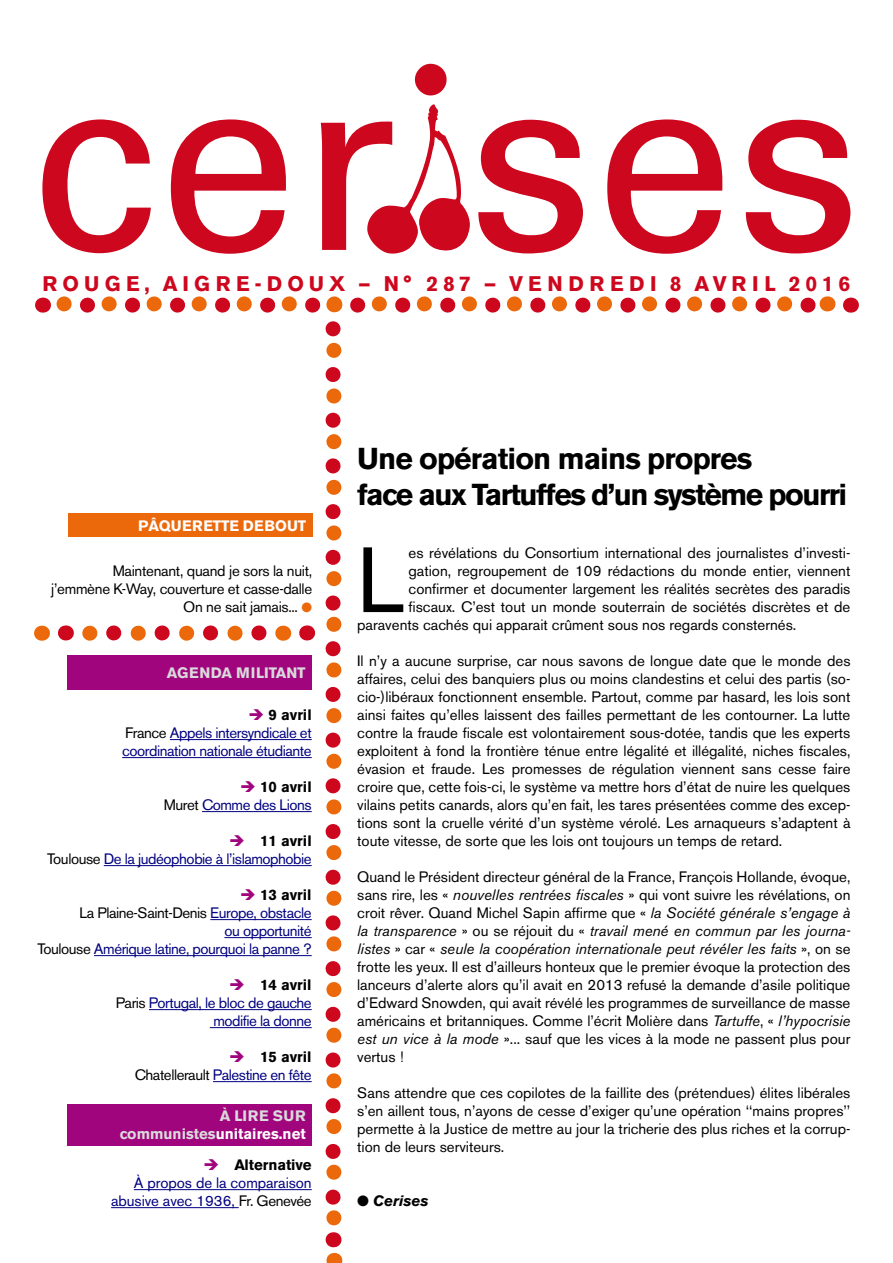
<style>
.page{position:relative;width:893px;height:1263px;background:#fff}
.page>*{position:absolute;margin:0;border:0;box-sizing:border-box;transform-origin:0 0}
.t1{font:91.5px "Akzidenz Grotesk BE";color:#000}
.t2{font:700 30px/36px "Akzidenz Grotesk BE";letter-spacing:-.05em;color:#000}
.t3{font:700 21px "Akzidenz Grotesk BE";letter-spacing:.25em;color:#cd071e}
.t4{font:15px/18px "Akzidenz Grotesk BE";color:#000;text-align:justify}
.t5{font:15px/18px "Akzidenz Grotesk BE";letter-spacing:-.03em;color:#000080;text-align:right}
.t6{font:15px/18px "Akzidenz Grotesk BE";letter-spacing:-.02em;color:#000;text-align:right}
.t7{font:15px/18px "Akzidenz Grotesk BE";letter-spacing:-.005em;color:#000080;text-align:right}
.t8{font:700 15px/18px "Akzidenz Grotesk BE";color:#d9dadb;text-align:right}
.t9{font:700 15px "Akzidenz Grotesk BE";letter-spacing:-.01em;color:#fff}
.t10{font:italic 700 15px "Akzidenz Grotesk BE";color:#000}
.s1{color:#eb690b}
.s2{color:#a1057d}
.s3{font-weight:700;color:#000}
.s4{color:#000}
.s5{color:#fff}
.s6{font-style:italic}
</style>
<div class="page">
<svg style="left:326px;top:329px;width:15px;height:918px"></svg>
<svg style="left:43px;top:298px;width:1px;height:15px"></svg>
<svg style="left:850px;top:298px;width:1px;height:15px"></svg>
<svg style="left:64px;top:296px;width:764px;height:17px"></svg>
<svg style="left:65px;top:625px;width:1px;height:15px"></svg>
<svg style="left:307px;top:625px;width:1px;height:15px"></svg>
<svg style="left:42px;top:626px;width:1px;height:15px"></svg>
<svg style="left:90px;top:625px;width:194px;height:16px"></svg>
<div style="left:68px;top:513px;width:244px;height:23px;background:#eb690b"></div>
<hr style="left:170px;top:739px;width:142px;height:1px;background:#000080">
<hr style="left:122px;top:757px;width:190px;height:1px;background:#000080">
<hr style="left:202px;top:811px;width:110px;height:1px;background:#000080">
<hr style="left:104px;top:865px;width:208px;height:1px;background:#000080">
<hr style="left:210px;top:919px;width:102px;height:1px;background:#000080">
<hr style="left:224px;top:937px;width:88px;height:1px;background:#000080">
<hr style="left:94px;top:955px;width:218px;height:1px;background:#000080">
<hr style="left:149px;top:1009px;width:163px;height:1px;background:#000080">
<hr style="left:210px;top:1027px;width:102px;height:1px;background:#000080">
<hr style="left:213px;top:1081px;width:99px;height:1px;background:#000080">
<hr style="left:134px;top:1189px;width:178px;height:1px;background:#000080">
<hr style="left:111px;top:1207px;width:128px;height:1px;background:#000080">
<div style="left:68px;top:655px;width:244px;height:35px;background:#a1057d"></div>
<div style="left:68px;top:1104px;width:244px;height:41px;background:#a1057d"></div>
<svg style="left:415px;top:64px;width:32px;height:31px"></svg>
<svg style="left:43px;top:119px;width:108px;height:134px"></svg>
<svg style="left:171px;top:119px;width:115px;height:135px"></svg>
<svg style="left:321px;top:104px;width:149px;height:150px"></svg>
<svg style="left:478px;top:120px;width:105px;height:133px"></svg>
<svg style="left:607px;top:119px;width:116px;height:135px"></svg>
<svg style="left:746px;top:120px;width:104px;height:133px"></svg>
<h3 class="t3" style="left:43px;top:272px;width:809px">ROUGE, AIGRE-DOUX — N° 287 — VENDREDI 8 AVRIL 2016</h3>
<p class="t9" style="left:138px;top:517px;width:169px">PÂQUERETTE DEBOUT</p>
<p class="t6" style="left:51px;top:562px;width:262px">Maintenant, quand je sors la nuit, j’emmène K-Way, couverture et casse-dalle<br>On ne sait jamais... <span class="s1">●</span></p>
<p class="t8" style="left:167px;top:664px;width:140px">AGENDA MILITANT</p>
<p class="t5" style="left:122px;top:706px;width:191px;text-align:justify;text-indent:126px"><span class="s2">➔</span> <span class="s3">9 avril </span><span class="s4">France</span> Appels intersyndicale et coordination nationale étudiante</p>
<p class="t5" style="left:164px;top:778px;width:149px"><span class="s2">➔</span> <span class="s3">10 avril<br></span><span class="s4">Muret</span> Comme des Lions</p>
<p class="t5" style="left:47px;top:832px;width:266px"><span class="s2">➔</span> <span class="s3">11 avril<br></span><span class="s4">Toulouse</span> De la judéophobie à l’islamophobie</p>
<p class="t5" style="left:37px;top:886px;width:276px"><span class="s2">➔</span> <span class="s3">13 avril<br></span><span class="s4">La Plaine-Saint-Denis</span> Europe, obstacle<br>ou opportunité<br><span class="s4">Toulouse</span> Amérique latine, pourquoi la panne ?</p>
<p class="t5" style="left:116px;top:976px;width:197px"><span class="s2">➔</span> <span class="s3">14 avril<br></span><span class="s4">Paris</span> Portugal, le bloc de gauche modifie la donne</p>
<p class="t5" style="left:135px;top:1048px;width:178px"><span class="s2">➔</span> <span class="s3">15 avril<br></span><span class="s4">Chatellerault</span> Palestine en fête</p>
<p class="t8" style="left:120px;top:1107px;width:187px">À LIRE SUR communistes<span class="s5">unitaires.net</span></p>
<p class="t7" style="left:111px;top:1156px;width:202px"><span class="s2">➔</span> <span class="s3">Alternative<br></span>À propos de la comparaison abusive avec 1936, <span class="s4">Fr. Genevée</span></p>
<h2 class="t2" style="left:357px;top:441px;width:492px">Une opération mains propres<br>face aux Tartuffes d’un système pourri</h2>
<h1 class="t1" style="left:357px;top:526px;width:49px">L</h1>
<p class="t4" style="left:408px;top:544px;width:443px">es révélations du Consortium international des journalistes d’investi-</p>
<p class="t4" style="left:408px;top:562px;width:443px">gation, regroupement de 109 rédactions du monde entier, viennent</p>
<p class="t4" style="left:408px;top:580px;width:443px">confirmer et documenter largement les réalités secrètes des paradis</p>
<p class="t4" style="left:408px;top:598px;width:443px">fiscaux. C’est tout un monde souterrain de sociétés discrètes et de</p>
<p class="t4" style="left:357px;top:616px;width:441px">paravents cachés qui apparait crûment sous nos regards consternés.</p>
<p class="t4" style="left:357px;top:652px;width:495px">Il n’y a aucune surprise, car nous savons de longue date que le monde des affaires, celui des banquiers plus ou moins clandestins et celui des partis (so&shy;cio-)libéraux fonctionnent ensemble. Partout, comme par hasard, les lois sont ainsi faites qu’elles laissent des failles permettant de les contourner. La lutte contre la fraude fiscale est volontairement sous-dotée, tandis que les experts exploitent à fond la frontière ténue entre légalité et illégalité, niches fiscales, évasion et fraude. Les promesses de régulation viennent sans cesse faire croire que, cette fois-ci, le système va mettre hors d’état de nuire les quelques vilains petits canards, alors qu’en fait, les tares présentées comme des excep&shy;tions sont la cruelle vérité d’un système vérolé. Les arnaqueurs s’adaptent à toute vitesse, de sorte que les lois ont toujours un temps de retard.</p>
<p class="t4" style="left:357px;top:868px;width:495px">Quand le Président directeur général de la France, François Hollande, évoque, sans rire, les « <span class="s6">nouvelles rentrées fiscales</span> » qui vont suivre les révélations, on croit rêver. Quand Michel Sapin affirme que « <span class="s6">la Société générale s’engage à la transparence</span> » ou se réjouit du « <span class="s6">travail mené en commun par les journa&shy;listes</span> » car « <span class="s6">seule la coopération internationale peut révéler les faits</span> », on se frotte les yeux. Il est d’ailleurs honteux que le premier évoque la protection des lanceurs d’alerte alors qu’il avait en 2013 refusé la demande d’asile politique d’Edward Snowden, qui avait révélé les programmes de surveillance de masse américains et britanniques. Comme l’écrit Molière dans <span class="s6">Tartuffe</span>, « <span class="s6">l’hypocrisie est un vice à la mode</span> »... sauf que les vices à la mode ne passent plus pour vertus !</p>
<p class="t4" style="left:357px;top:1084px;width:495px">Sans attendre que ces copilotes de la faillite des (prétendues) élites libérales s’en aillent tous, n’ayons de cesse d’exiger qu’une opération ‘‘mains propres’’ permette à la Justice de mettre au jour la tricherie des plus riches et la corrup&shy;tion de leurs serviteurs.</p>
<p class="t10" style="left:357px;top:1192px;width:73px">● Cerises</p>
</div>
